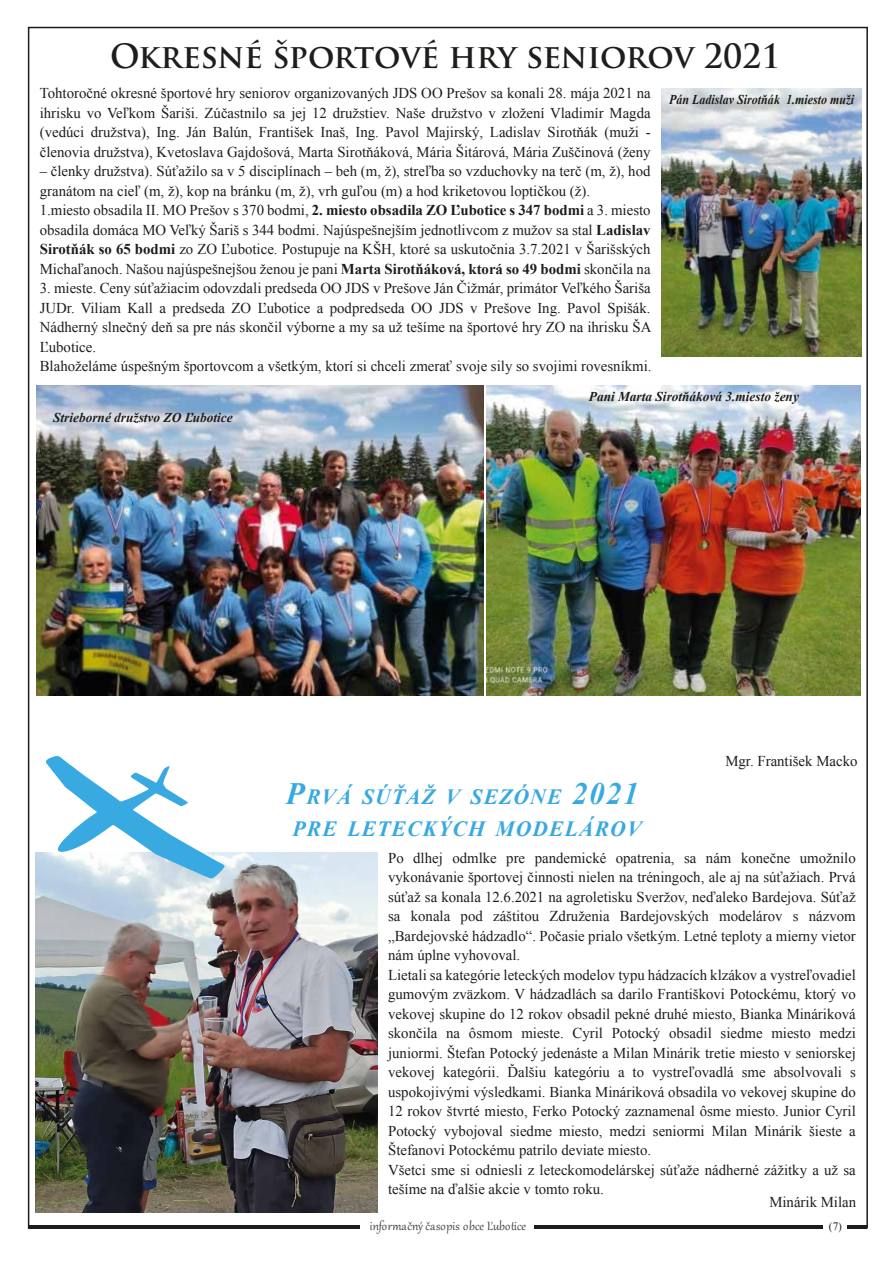
<style>
.page{position:relative;width:893px;height:1263px;background:#fff}
.page>*{position:absolute;margin:0;border:0;box-sizing:border-box;transform-origin:0 0}
.t1{font:700 32.7px "Trajan Pro";color:#1d1d1b}
.t2{font:italic 700 21.75px/31.5px "Times New Roman";letter-spacing:.055em;color:#39a9e1;text-align:center}
.t3{font:15px/19.5px "Times New Roman";color:#1d1d1b}
.t4{font:14.85px "Gabriola";letter-spacing:.005em;color:#3d3d3c}
.t5{font:italic 700 13.5px "Times New Roman";color:#1d1d1b}
.t6{font:italic 700 13.5px "Times New Roman";color:#1d1d1b;scale:.89 1}
.t7{font:11.25px "Times New Roman";color:#1c1c1b}
.s1{font-weight:700}
.s2{font-size:31.05px}
</style>
<div class="page">
<hr style="left:535px;top:1225px;width:288px;height:3px;background:#1c1c1b">
<hr style="left:28px;top:1225px;width:331px;height:3px;background:#1c1c1b">
<hr style="left:847px;top:1225px;width:19px;height:3px;background:#1c1c1b">
<img style="left:36px;top:385px;width:448px;height:311px">
<img style="left:661px;top:89px;width:201px;height:267px">
<img style="left:486px;top:385px;width:375px;height:311px">
<img style="left:36px;top:852px;width:342px;height:360px">
<svg style="left:46px;top:756px;width:179px;height:122px"></svg>
<h1 class="t1" style="left:110px;top:36px;width:672px">OKRESNÉ ŠPORTOVÉ HRY SENIOROV 2021</h1>
<p class="t3" style="left:40px;top:83px;width:612px;text-align:justify">Tohtoročné okresné športové hry seniorov organizovaných JDS OO Prešov sa konali 28. mája 2021 na ihrisku vo Veľkom Šariši. Zúčastnilo sa jej 12 družstiev. Naše družstvo v zložení Vladimír Magda (vedúci družstva), Ing. Ján Balún, František Inaš, Ing. Pavol Majirský, Ladislav Sirotňák (muži - členovia družstva), Kvetoslava Gajdošová, Marta Sirotňáková, Mária Šitárová, Mária Zuščinová (ženy</p>
<p class="t3" style="left:40px;top:161px;width:612px">– členky družstva). Súťažilo sa v 5 disciplínach – beh (m, ž), streľba so vzduchovky na terč (m, ž), hod granátom na cieľ (m, ž), kop na bránku (m, ž), vrh guľou (m) a hod kriketovou loptičkou (ž).<br>1.miesto obsadila II. MO Prešov s 370 bodmi, <span class="s1">2. miesto obsadila ZO Ľubotice s 347 bodmi</span> a 3. miesto obsadila domáca MO Veľký Šariš s 344 bodmi. Najúspešnejším jednotlivcom z mužov sa stal <span class="s1">Ladislav Sirotňák so 65 bodmi</span> zo ZO Ľubotice. Postupuje na KŠH, ktoré sa uskutočnia 3.7.2021 v Šarišských Michaľanoch. Našou najúspešnejšou ženou je pani <span class="s1">Marta Sirotňáková, ktorá so 49 bodmi</span> skončila na</p>
<p class="t3" style="left:40px;top:278px;width:613px">3. mieste. Ceny súťažiacim odovzdali predseda OO JDS v Prešove Ján Čižmár, primátor Veľkého Šariša JUDr. Viliam Kall a predseda ZO Ľubotice a podpredseda OO JDS v Prešove Ing. Pavol Spišák.<br>Nádherný slnečný deň sa pre nás skončil výborne a my sa už tešíme na športové hry ZO na ihrisku ŠA Ľubotice.<br>Blahoželáme úspešným športovcom a všetkým, ktorí si chceli zmerať svoje sily so svojimi rovesníkmi.</p>
<p class="t6" style="left:669px;top:90px;width:209px">Pán Ladislav Sirotňák 1.miesto muži</p>
<p class="t5" style="left:53px;top:408px;width:181px">Strieborné družstvo ZO Ľubotice</p>
<p class="t5" style="left:589px;top:387px;width:212px">Pani Marta Sirotňáková 3.miesto ženy</p>
<h2 class="t2" style="left:286px;top:780px;width:357px"><span class="s2">P</span>RVÁ SÚŤAŽ V SEZÓNE <span class="s2">2021<br></span>PRE LETECKÝCH MODELÁROV</h2>
<p class="t3" style="left:725px;top:750px;width:134px">Mgr. František Macko</p>
<p class="t3" style="left:388px;top:848px;width:469px">Po dlhej odmlke pre pandemické opatrenia, sa nám konečne umožnilo vykonávanie športovej činnosti nielen na tréningoch, ale aj na súťažiach. Prvá súťaž sa konala 12.6.2021 na agroletisku Sveržov, neďaleko Bardejova. Súťaž sa konala pod záštitou Združenia Bardejovských modelárov s názvom „Bardejovské hádzadlo“. Počasie prialo všetkým. Letné teploty a mierny vietor nám úplne vyhovoval.<br>Lietali sa kategórie leteckých modelov typu hádzacích klzákov a vystreľovadiel gumovým zväzkom. V hádzadlách sa darilo Františkovi Potockému, ktorý vo vekovej skupine do 12 rokov obsadil pekné druhé miesto, Bianka Mináriková skončila na ôsmom mieste. Cyril Potocký obsadil siedme miesto medzi juniormi. Štefan Potocký jedenáste a Milan Minárik tretie miesto v seniorskej vekovej kategórii. Ďalšiu kategóriu a to vystreľovadlá sme absolvovali s uspokojivými výsledkami. Bianka Mináriková obsadila vo vekovej skupine do 12 rokov štvrté miesto, Ferko Potocký zaznamenal ôsme miesto. Junior Cyril Potocký vybojoval siedme miesto, medzi seniormi Milan Minárik šieste a Štefanovi Potockému patrilo deviate miesto.<br>Všetci sme si odniesli z leteckomodelárskej súťaže nádherné zážitky a už sa tešíme na ďalšie akcie v tomto roku.</p>
<p class="t3" style="left:769px;top:1192px;width:88px">Minárik Milan</p>
<p class="t4" style="left:370px;top:1216px;width:158px">informačný časopis obce Ľubotice</p>
<p class="t7" style="left:829px;top:1218px;width:15px">(7)</p>
</div>
